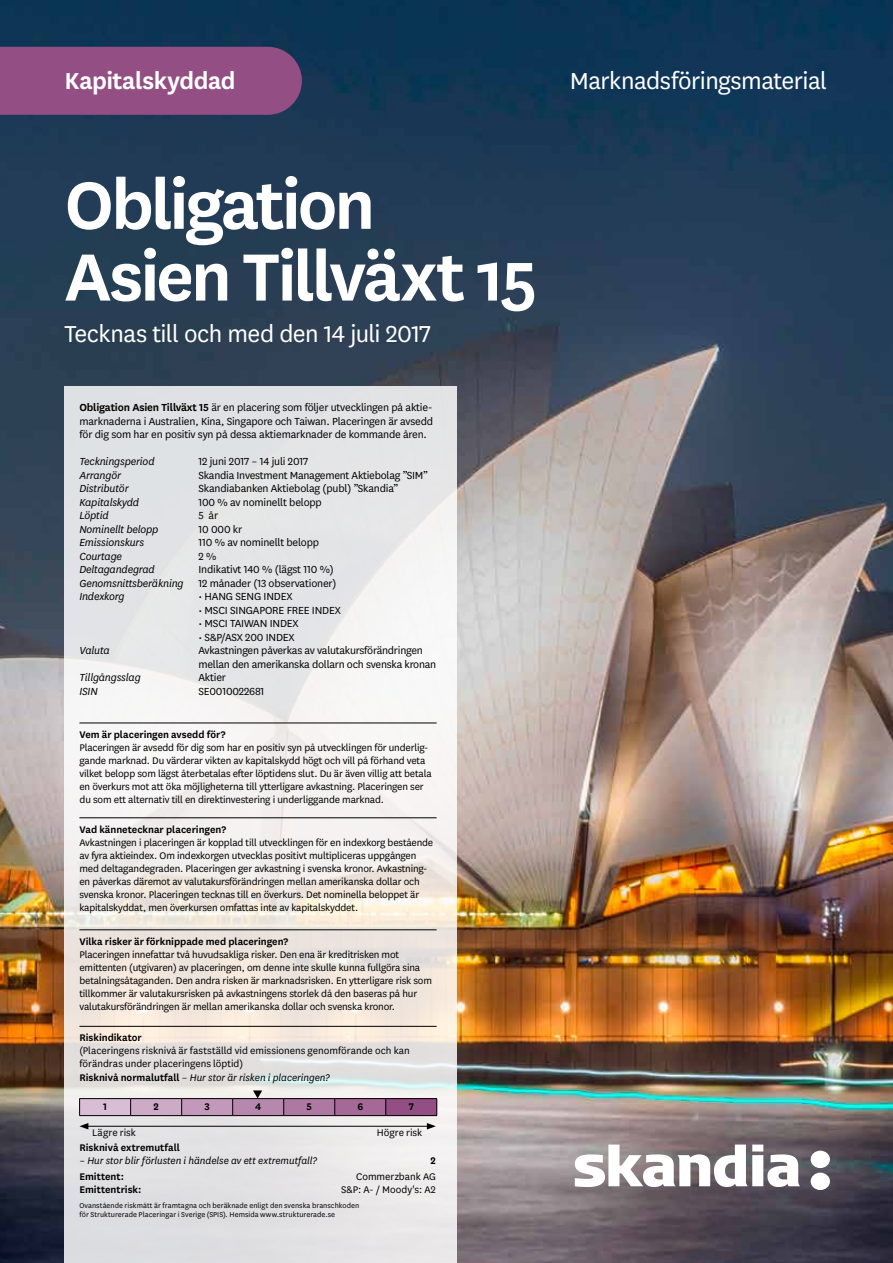
<style>
.page{position:relative;width:893px;height:1263px;background:#fff}
.page>*{position:absolute;margin:0;border:0;box-sizing:border-box;transform-origin:0 0}
.t1{font:600 78px/71.7px "Skandia Sans";letter-spacing:-.04em;color:#fff}
.t2{font:27px "Skandia Sans";letter-spacing:-.02em;color:#fff}
.t3{font:600 27px "Skandia Sans";letter-spacing:-.02em;color:#fff}
.t4{font:12px/13.5px "Skandia Sans";letter-spacing:-.015em;color:#000}
.t5{font:italic 12px "Skandia Sans";letter-spacing:-.015em;color:#000}
.t6{font:11.25px/12.9px "Skandia Sans";letter-spacing:-.015em;color:#000}
.t7{font:600 11.25px "Skandia Sans";letter-spacing:-.005em;color:#000}
.t8{font:italic 11.25px "Skandia Sans";letter-spacing:-.005em;color:#000}
.t9{font:8.25px/9px "Skandia Sans";letter-spacing:.005em;color:#000}
.s1{font-weight:600}
.s2{font-style:italic}
.s3{font-weight:600;font-style:normal}
</style>
<div class="page">
<img style="left:0;top:0;width:893px;height:1263px">
<div style="left:0;top:47px;width:302px;height:68px;background:#934e83"></div>
<svg style="left:575px;top:1144px;width:255px;height:46px"></svg>
<svg style="left:65px;top:386px;width:392px;height:877px"></svg>
<hr style="left:79px;top:723px;width:358px;height:1px;background:#000">
<hr style="left:79px;top:817px;width:358px;height:1px;background:#000">
<hr style="left:79px;top:929px;width:358px;height:1px;background:#000">
<hr style="left:79px;top:1026px;width:358px;height:1px;background:#000">
<hr style="left:86px;top:1126px;width:343px;height:1px;background:#000">
<svg style="left:79px;top:1123px;width:9px;height:6px"></svg>
<svg style="left:427px;top:1123px;width:9px;height:6px"></svg>
<svg style="left:253px;top:1090px;width:9px;height:8px"></svg>
<div style="left:80px;top:1098px;width:51px;height:17px;background:#d8bed4"></div>
<div style="left:131px;top:1098px;width:51px;height:17px;background:#cdabc6"></div>
<div style="left:182px;top:1098px;width:51px;height:17px;background:#c299ba"></div>
<div style="left:233px;top:1098px;width:51px;height:17px;background:#b788ae"></div>
<div style="left:284px;top:1098px;width:51px;height:17px;background:#ad78a2"></div>
<div style="left:335px;top:1098px;width:51px;height:17px;background:#a46997"></div>
<div style="left:386px;top:1098px;width:51px;height:17px;background:#934e83"></div>
<hr style="left:79px;top:1098px;width:52px;height:1px;background:#000">
<svg style="left:79px;top:1099px;width:1px;height:16px"></svg>
<hr style="left:131px;top:1098px;width:51px;height:1px;background:#000">
<svg style="left:130px;top:1099px;width:1px;height:16px"></svg>
<hr style="left:182px;top:1098px;width:51px;height:1px;background:#000">
<svg style="left:181px;top:1099px;width:1px;height:16px"></svg>
<hr style="left:233px;top:1098px;width:51px;height:1px;background:#000">
<svg style="left:232px;top:1099px;width:1px;height:16px"></svg>
<hr style="left:284px;top:1098px;width:51px;height:1px;background:#000">
<svg style="left:283px;top:1099px;width:1px;height:16px"></svg>
<hr style="left:335px;top:1098px;width:51px;height:1px;background:#000">
<svg style="left:334px;top:1099px;width:1px;height:16px"></svg>
<hr style="left:386px;top:1098px;width:51px;height:1px;background:#000">
<svg style="left:385px;top:1099px;width:1px;height:16px"></svg>
<svg style="left:437px;top:1099px;width:1px;height:16px"></svg>
<hr style="left:79px;top:1115px;width:52px;height:1px;background:#000">
<hr style="left:131px;top:1115px;width:51px;height:1px;background:#000">
<hr style="left:182px;top:1115px;width:51px;height:1px;background:#000">
<hr style="left:233px;top:1115px;width:51px;height:1px;background:#000">
<hr style="left:284px;top:1115px;width:51px;height:1px;background:#000">
<hr style="left:335px;top:1115px;width:51px;height:1px;background:#000">
<hr style="left:386px;top:1115px;width:51px;height:1px;background:#000">
<h2 class="t3" style="left:65px;top:62px;width:173px">Kapitalskyddad</h2>
<h2 class="t2" style="left:570px;top:63px;width:259px">Marknadsföringsmaterial</h2>
<h1 class="t1" style="left:65px;top:164px;width:475px">Obligation<br>Asien Tillväxt 15</h1>
<h2 class="t2" style="left:65px;top:316px;width:368px">Tecknas till och med den 14 juli 2017</h2>
<p class="t4" style="left:79px;top:400px;width:355px;text-align:justify"><span class="s1">Obligation Asien Tillväxt 15</span> är en placering som följer utvecklingen på aktie&shy;marknaderna i Australien, Kina, Singapore och Taiwan. Placeringen är avsedd för dig som har en positiv syn på dessa aktiemarknader de kommande åren.</p>
<p class="t5" style="left:79px;top:454px;width:77px">Teckningsperiod</p>
<p class="t4" style="left:198px;top:454px;width:111px">12 juni 2017 – 14 juli 2017</p>
<p class="t5" style="left:79px;top:467px;width:43px">Arrangör</p>
<p class="t4" style="left:198px;top:468px;width:231px">Skandia Investment Management Aktiebolag ”SIM”</p>
<p class="t5" style="left:79px;top:481px;width:51px">Distributör</p>
<p class="t4" style="left:198px;top:481px;width:201px">Skandiabanken Aktiebolag (publ) ”Skandia”</p>
<p class="t5" style="left:79px;top:494px;width:61px">Kapitalskydd</p>
<p class="t4" style="left:198px;top:495px;width:125px">100 % av nominellt belopp</p>
<p class="t5" style="left:79px;top:508px;width:31px">Löptid</p>
<p class="t4" style="left:198px;top:508px;width:21px">5 år</p>
<p class="t5" style="left:79px;top:521px;width:81px">Nominellt belopp</p>
<p class="t4" style="left:198px;top:522px;width:45px">10 000 kr</p>
<p class="t5" style="left:79px;top:535px;width:66px">Emissionskurs</p>
<p class="t4" style="left:198px;top:535px;width:122px">110 % av nominellt belopp</p>
<p class="t5" style="left:79px;top:548px;width:44px">Courtage</p>
<p class="t4" style="left:198px;top:549px;width:19px">2 %</p>
<p class="t5" style="left:79px;top:562px;width:77px">Deltagandegrad</p>
<p class="t4" style="left:79px;top:562px;width:258px;text-indent:119px">Indikativt 140 % (lägst 110 %)<br><span class="s2">Genomsnittsberäkning</span> 12 månader (13 observationer)<br><span class="s2">Indexkorg</span></p>
<p class="t4" style="left:198px;top:589px;width:96px">• HANG SENG INDEX</p>
<p class="t4" style="left:198px;top:603px;width:144px">• MSCI SINGAPORE FREE INDEX</p>
<p class="t4" style="left:198px;top:616px;width:102px">• MSCI TAIWAN INDEX</p>
<p class="t4" style="left:198px;top:630px;width:98px">• S&amp;P/ASX 200 INDEX</p>
<p class="t5" style="left:79px;top:643px;width:32px">Valuta</p>
<p class="t4" style="left:198px;top:643px;width:239px">Avkastningen påverkas av valutakursförändringen mellan den amerikanska dollarn och svenska kronan</p>
<p class="t5" style="left:79px;top:670px;width:63px">Tillgångsslag</p>
<p class="t4" style="left:198px;top:670px;width:29px">Aktier</p>
<p class="t5" style="left:79px;top:683px;width:20px">ISIN</p>
<p class="t4" style="left:198px;top:684px;width:68px">SE0010022681</p>
<p class="t7" style="left:79px;top:727px;width:148px">Vem är placeringen avsedd för?</p>
<p class="t6" style="left:79px;top:741px;width:354px">Placeringen är avsedd för dig som har en positiv syn på utvecklingen för underlig&shy;gande marknad. Du värderar vikten av kapitalskydd högt och vill på förhand veta vilket belopp som lägst återbetalas efter löptidens slut. Du är även villig att betala en överkurs mot att öka möjligheterna till ytterligare avkastning. Placeringen ser du som ett alternativ till en direktinvestering i underliggande marknad.</p>
<p class="t7" style="left:79px;top:822px;width:148px">Vad kännetecknar placeringen?</p>
<p class="t6" style="left:79px;top:835px;width:355px">Avkastningen i placeringen är kopplad till utvecklingen för en indexkorg bestående av fyra aktieindex. Om indexkorgen utvecklas positivt multipliceras uppgången med deltagandegraden. Placeringen ger avkastning i svenska kronor. Avkastning&shy;en påverkas däremot av valutakursförändringen mellan amerikanska dollar och svenska kronor. Placeringen tecknas till en överkurs. Det nominella beloppet är kapitalskyddat, men överkursen omfattas inte av kapitalskyddet.</p>
<p class="t7" style="left:79px;top:934px;width:210px">Vilka risker är förknippade med placeringen?</p>
<p class="t6" style="left:79px;top:947px;width:354px">Placeringen innefattar två huvudsakliga risker. Den ena är kreditrisken mot emittenten (utgivaren) av placeringen, om denne inte skulle kunna fullgöra sina betalningsåtaganden. Den andra risken är marknadsrisken. En ytterligare risk som tillkommer är valutakursrisken på avkastningens storlek då den baseras på hur valutakursförändringen är mellan amerikanska dollar och svenska kronor.</p>
<p class="t7" style="left:79px;top:1030px;width:64px">Riskindikator</p>
<p class="t6" style="left:79px;top:1044px;width:332px">(Placeringens risknivå är fastställd vid emissionens genomförande och kan förändras under placeringens löptid)</p>
<p class="t8" style="left:79px;top:1071px;width:252px"><span class="s3">Risknivå normalutfall</span> – Hur stor är risken i placeringen?</p>
<p class="t7" style="left:103px;top:1099px;width:5px">1</p>
<p class="t7" style="left:153px;top:1099px;width:7px">2</p>
<p class="t7" style="left:204px;top:1099px;width:7px">3</p>
<p class="t7" style="left:255px;top:1099px;width:8px">4</p>
<p class="t7" style="left:306px;top:1099px;width:7px">5</p>
<p class="t7" style="left:357px;top:1099px;width:7px">6</p>
<p class="t7" style="left:409px;top:1099px;width:7px">7</p>
<p class="t6" style="left:92px;top:1126px;width:45px">Lägre risk</p>
<p class="t6" style="left:377px;top:1126px;width:47px">Högre risk</p>
<p class="t7" style="left:79px;top:1140px;width:102px">Risknivå extremutfall</p>
<p class="t8" style="left:79px;top:1153px;width:239px">– Hur stor blir förlusten i händelse av ett extremutfall?</p>
<p class="t7" style="left:430px;top:1153px;width:7px">2</p>
<p class="t7" style="left:79px;top:1169px;width:46px">Emittent:</p>
<p class="t6" style="left:356px;top:1169px;width:81px">Commerzbank AG</p>
<p class="t7" style="left:79px;top:1182px;width:64px">Emittentrisk:</p>
<p class="t6" style="left:341px;top:1182px;width:96px">S&amp;P: A- / Moody's: A2</p>
<p class="t9" style="left:79px;top:1200px;width:281px">Ovanstående riskmått är framtagna och beräknade enligt den svenska branschkoden för Strukturerade Placeringar i Sverige (SPIS). Hemsida www.strukturerade.se</p>
</div>
